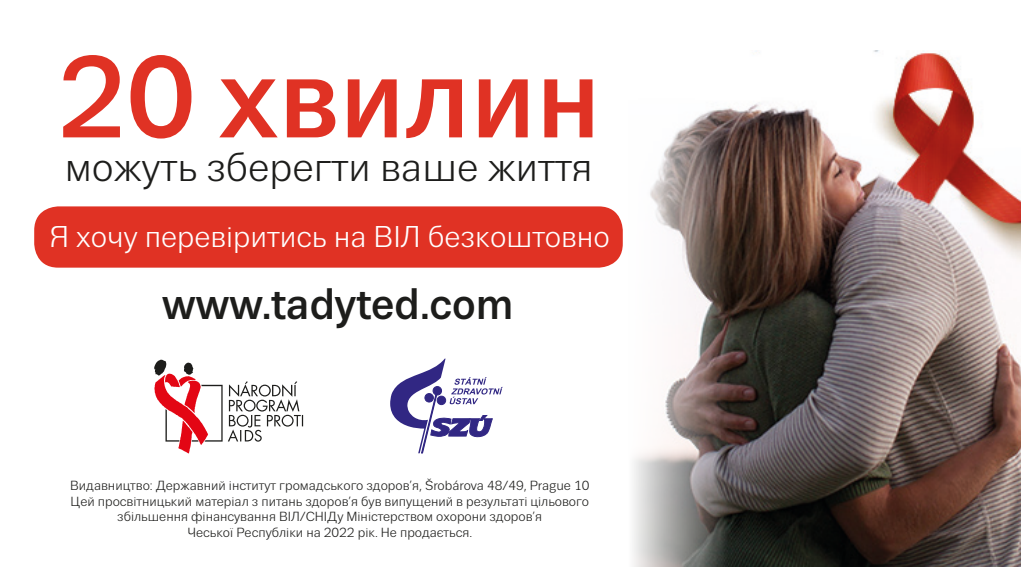
<style>
.page{position:relative;width:1021px;height:567px;background:#fff}
.page>*{position:absolute;margin:0;border:0;box-sizing:border-box;transform-origin:0 0}
.t1{font:700 116px "Trivia Sans";color:#e03224}
.t2{font:700 44px "Trivia Sans";color:#1d1d1b}
.t3{font:40px "Trivia Sans";color:#1d1d1b}
.t4{font:30px "Trivia Sans";color:#fff}
.t5{font:13.2px/16px "Trivia Sans";color:#1d1d1b;text-align:center}
</style>
<div class="page">
<img style="left:633px;top:50px;width:387px;height:517px">
<div style="left:34px;top:206px;width:588px;height:62px;background:#e03224;border-radius:24px"></div>
<svg style="left:154px;top:360px;width:149px;height:93px"></svg>
<svg style="left:390px;top:359px;width:113px;height:95px"></svg>
<div style="left:425px;top:394px;width:8px;height:8px;background:#312783;border-radius:50%"></div>
<div style="left:424px;top:393px;width:9px;height:9px;border:1px solid #312783;border-radius:50%"></div>
<div style="left:433px;top:387px;width:8px;height:8px;background:#312783;border-radius:50%"></div>
<div style="left:433px;top:386px;width:9px;height:9px;border:1px solid #312783;border-radius:50%"></div>
<div style="left:437px;top:396px;width:8px;height:9px;background:#312783;border-radius:50%"></div>
<div style="left:437px;top:396px;width:9px;height:9px;border:1px solid #312783;border-radius:50%"></div>
<p class="t1" style="left:57px;top:35px;width:545px">20 хвилин</p>
<p class="t3" style="left:65px;top:146px;width:529px">можуть зберегти ваше життя</p>
<p class="t4" style="left:50px;top:220px;width:562px">Я хочу перевіритись на ВІЛ безкоштовно</p>
<p class="t2" style="left:162px;top:280px;width:353px">www.tadyted.com</p>
<p class="t5" style="left:70px;top:477px;width:520px">Видавництво: Державний інститут громадського здоров’я, Šrobárova 48/49, Prague 10</p>
<p class="t5" style="left:71px;top:493px;width:520px">Цей просвітницький матеріал з питань здоров’я був випущений в результаті цільового збільшення фінансування ВІЛ/СНІДу Міністерством охорони здоров’я<br>Чеської Республіки на 2022 рік. Не продається.</p>
</div>
